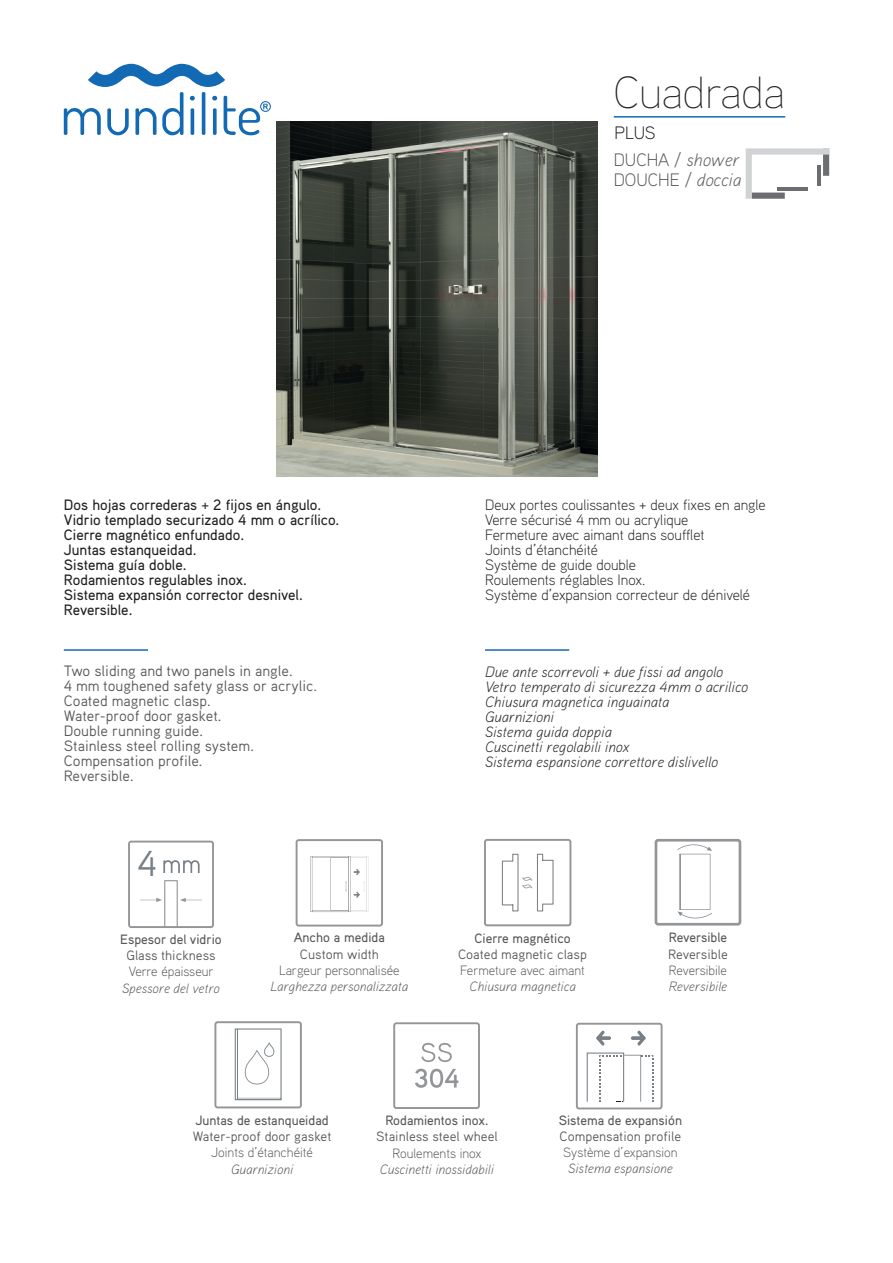
<style>
.page{position:relative;width:893px;height:1263px;background:#fff}
.page>*{position:absolute;margin:0;border:0;box-sizing:border-box;transform-origin:0 0}
.Modelo{font:100 45px "Aaux Pro";color:#231f20}
.t1{font:36px "Aaux Pro";color:#788085}
.Modelo_ingles{font:300 18px "Aaux Pro";color:#57585a}
.Modelo_ingles-2{font:300 18px "Aaux Pro";color:#231f20}
.texto_castellano{font:500 15px "Aaux Pro";color:#231f20}
.texto_castellano-2{font:300 15px "Aaux Pro";color:#231f20}
.texto_castellano-3{font:italic 300 15px "Aaux Pro";color:#231f20}
.texto_ingles{font:15px "Aaux Pro";color:#57585a}
.t2{font:italic 300 13.5px "Aaux Pro";color:#57585a}
.t3{font:300 13.5px "Aaux Pro";color:#57585a}
.t4{font:13.5px "Aaux Pro";color:#57585a}
.t5{font:500 13.5px "Aaux Pro";color:#57585a}
.s1{font-style:italic}
</style>
<div class="page">
<svg style="left:64px;top:64px;width:207px;height:71px"></svg>
<hr style="left:614px;top:116px;width:171px;height:2px;background:#136ab4">
<svg style="left:746px;top:148px;width:83px;height:51px"></svg>
<hr style="left:64px;top:649px;width:84px;height:2px;background:#136ab4">
<hr style="left:485px;top:649px;width:84px;height:2px;background:#136ab4">
<svg style="left:214px;top:1021px;width:88px;height:87px"></svg>
<hr style="left:237px;top:1029px;width:1px;height:71px;background:#788085">
<hr style="left:237px;top:1098px;width:44px;height:2px;background:#788085">
<svg style="left:296px;top:839px;width:87px;height:87px"></svg>
<hr style="left:312px;top:856px;width:37px;height:1px;background:#808285">
<hr style="left:312px;top:857px;width:36px;height:1px;background:#808285">
<hr style="left:312px;top:910px;width:37px;height:2px;background:#808285">
<hr style="left:348px;top:856px;width:2px;height:56px;background:#808285">
<svg style="left:128px;top:841px;width:86px;height:87px"></svg>
<svg style="left:576px;top:1023px;width:87px;height:86px"></svg>
<svg style="left:484px;top:839px;width:87px;height:87px"></svg>
<svg style="left:393px;top:1022px;width:87px;height:87px"></svg>
<svg style="left:677px;top:844px;width:35px;height:74px"></svg>
<hr style="left:681px;top:854px;width:1px;height:55px;background:#939598">
<div style="left:655px;top:839px;width:86px;height:86px;border:3px solid #939598;border-radius:2px"></div>
<img style="left:276px;top:121px;width:322px;height:355px">
<p class="Modelo" style="left:614px;top:64px;width:173px">Cuadrada</p>
<p class="Modelo_ingles-2" style="left:615px;top:121px;width:42px">PLUS</p>
<p class="Modelo_ingles" style="left:614px;top:148px;width:127px">DUCHA / <span class="s1">shower</span></p>
<p class="Modelo_ingles" style="left:614px;top:168px;width:129px">DOUCHE / <span class="s1">doccia</span></p>
<p class="texto_castellano" style="left:64px;top:496px;width:259px">Dos hojas correderas + 2 fijos en ángulo.</p>
<p class="texto_castellano" style="left:64px;top:511px;width:277px">Vidrio templado securizado 4 mm o acrílico.</p>
<p class="texto_castellano" style="left:64px;top:526px;width:182px">Cierre magnético enfundado.</p>
<p class="texto_castellano" style="left:64px;top:541px;width:134px">Juntas estanqueidad.</p>
<p class="texto_castellano" style="left:64px;top:556px;width:124px">Sistema guía doble.</p>
<p class="texto_castellano" style="left:64px;top:571px;width:184px">Rodamientos regulables inox.</p>
<p class="texto_castellano" style="left:64px;top:586px;width:240px">Sistema expansión corrector desnivel.</p>
<p class="texto_castellano" style="left:64px;top:601px;width:70px">Reversible.</p>
<p class="texto_ingles" style="left:64px;top:661px;width:230px">Two sliding and two panels in angle.</p>
<p class="texto_ingles" style="left:64px;top:676px;width:255px">4 mm toughened safety glass or acrylic.</p>
<p class="texto_ingles" style="left:64px;top:691px;width:148px">Coated magnetic clasp.</p>
<p class="texto_ingles" style="left:64px;top:706px;width:159px">Water-proof door gasket.</p>
<p class="texto_ingles" style="left:64px;top:721px;width:141px">Double running guide.</p>
<p class="texto_ingles" style="left:64px;top:736px;width:192px">Stainless steel rolling system.</p>
<p class="texto_ingles" style="left:64px;top:751px;width:140px">Compensation profile.</p>
<p class="texto_ingles" style="left:64px;top:766px;width:71px">Reversible.</p>
<h2 class="t1" style="left:137px;top:841px;width:21px">4</h2>
<p class="t5" style="left:120px;top:931px;width:103px">Espesor del vidrio</p>
<p class="t4" style="left:126px;top:947px;width:91px">Glass thickness</p>
<p class="t3" style="left:129px;top:963px;width:86px">Verre épaisseur</p>
<p class="t2" style="left:122px;top:979px;width:99px">Spessore del vetro</p>
<p class="t5" style="left:294px;top:929px;width:93px">Ancho a medida</p>
<p class="t4" style="left:300px;top:945px;width:80px">Custom width</p>
<p class="t3" style="left:279px;top:962px;width:122px">Largeur personnalisée</p>
<p class="t2" style="left:270px;top:978px;width:139px">Larghezza personalizzata</p>
<p class="texto_castellano-2" style="left:485px;top:496px;width:282px">Deux portes coulissantes + deux fixes en angle</p>
<p class="texto_castellano-2" style="left:485px;top:511px;width:205px">Verre sécurisé 4 mm ou acrylique</p>
<p class="texto_castellano-2" style="left:485px;top:526px;width:221px">Fermeture avec aimant dans soufflet</p>
<p class="texto_castellano-2" style="left:485px;top:541px;width:114px">Joints d’étanchéité</p>
<p class="texto_castellano-2" style="left:485px;top:556px;width:152px">Système de guide double</p>
<p class="texto_castellano-2" style="left:485px;top:571px;width:162px">Roulements réglables Inox.</p>
<p class="texto_castellano-2" style="left:485px;top:586px;width:267px">Système d’expansion correcteur de dénivelé</p>
<p class="texto_castellano-3" style="left:485px;top:663px;width:240px">Due ante scorrevoli + due fissi ad angolo</p>
<p class="texto_castellano-3" style="left:485px;top:678px;width:265px">Vetro temperato di sicurezza 4mm o acrilico</p>
<p class="texto_castellano-3" style="left:485px;top:693px;width:186px">Chiusura magnetica inguainata</p>
<p class="texto_castellano-3" style="left:485px;top:708px;width:71px">Guarnizioni</p>
<p class="texto_castellano-3" style="left:485px;top:723px;width:128px">Sistema guida doppia</p>
<p class="texto_castellano-3" style="left:485px;top:738px;width:146px">Cuscinetti regolabili inox</p>
<p class="texto_castellano-3" style="left:485px;top:753px;width:235px">Sistema espansione correttore dislivello</p>
<p class="t5" style="left:474px;top:929px;width:98px">Cierre magnético</p>
<p class="t4" style="left:458px;top:946px;width:130px">Coated magnetic clasp</p>
<p class="t3" style="left:460px;top:962px;width:126px">Fermeture avec aimant</p>
<p class="t2" style="left:469px;top:978px;width:108px">Chiusura magnetica</p>
<p class="t5" style="left:669px;top:929px;width:60px">Reversible</p>
<p class="t4" style="left:668px;top:945px;width:61px">Reversible</p>
<p class="t3" style="left:669px;top:962px;width:60px">Reversibile</p>
<p class="t2" style="left:669px;top:978px;width:60px">Reversibile</p>
<p class="t5" style="left:195px;top:1112px;width:135px">Juntas de estanqueidad</p>
<p class="t4" style="left:193px;top:1128px;width:140px">Water-proof door gasket</p>
<p class="t3" style="left:211px;top:1144px;width:103px">Joints d’étanchéité</p>
<p class="t2" style="left:231px;top:1160px;width:64px">Guarnizioni</p>
<p class="t5" style="left:385px;top:1112px;width:105px">Rodamientos inox.</p>
<p class="t4" style="left:376px;top:1128px;width:123px">Stainless steel wheel</p>
<p class="t3" style="left:392px;top:1144px;width:90px">Roulements inox</p>
<p class="t2" style="left:380px;top:1160px;width:116px">Cuscinetti inossidabili</p>
<p class="t5" style="left:559px;top:1112px;width:125px">Sistema de expansión</p>
<p class="t4" style="left:560px;top:1128px;width:123px">Compensation profile</p>
<p class="t3" style="left:563px;top:1144px;width:116px">Système d’expansion</p>
<p class="t2" style="left:568px;top:1160px;width:106px">Sistema espansione</p>
</div>
